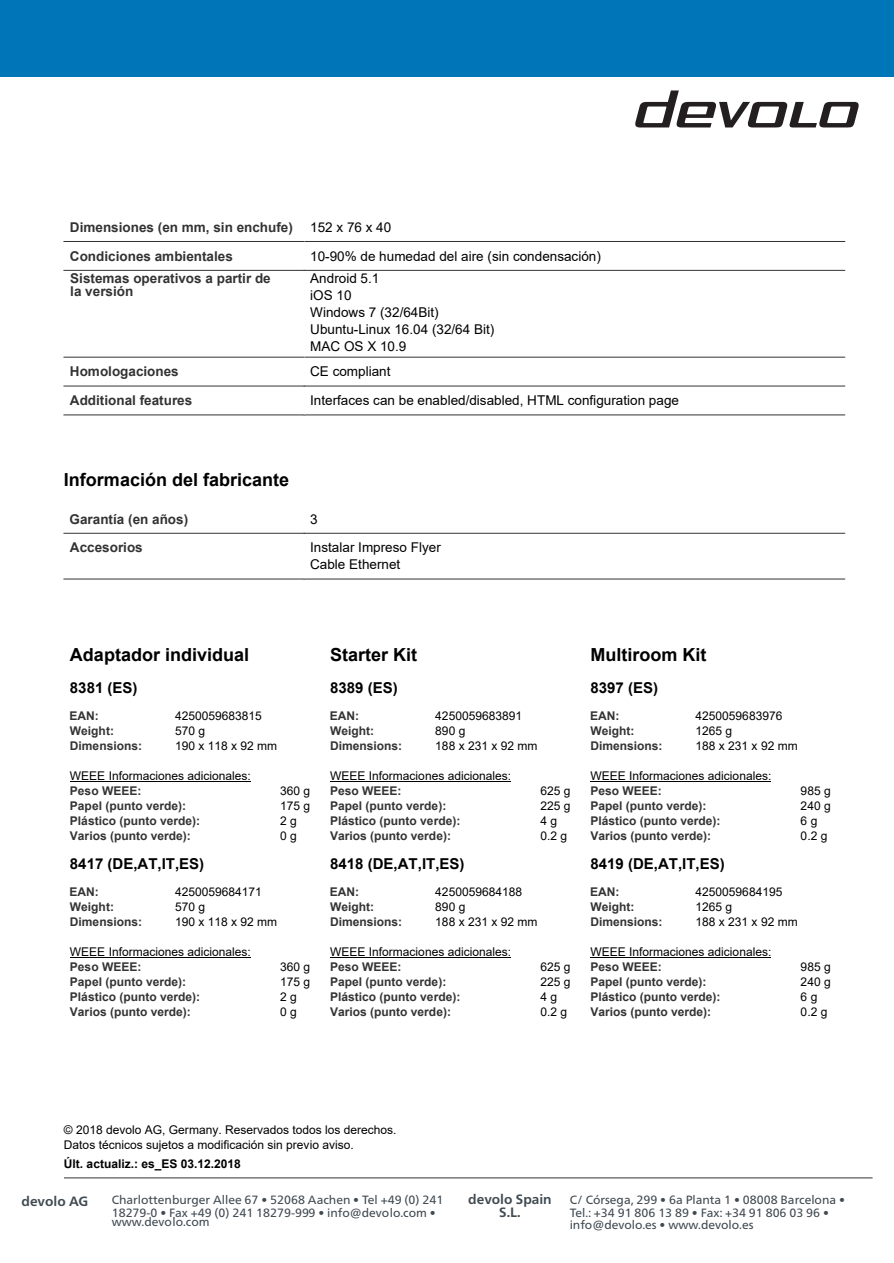
<style>
.page{position:relative;width:894px;height:1263px;background:#fff}
.page>*{position:absolute;margin:0;border:0;box-sizing:border-box;transform-origin:0 0}
.t1{font:700 18px "Arial";color:#000}
.t2{font:700 15px "Arial";color:#000}
.t3{font:13.5px/16.8px "Arial";color:#000}
.t4{font:700 13.5px/13.5px "Arial";color:#333}
.t5{font:700 13.5px/12.6px "Frutiger Neue LTW1 G";color:#404a51;text-align:center}
.t6{font:700 12px "Arial";color:#333}
.t7{font:12px/15px "Arial";color:#000}
.t8{font:12px/12.6px "Frutiger Neue LTW1 G";color:#404a51}
.t9{font:700 12px "Arial";color:#000}
</style>
<div class="page">
<hr style="left:304px;top:579px;width:540px;height:1px;background:#333">
<hr style="left:64px;top:579px;width:240px;height:1px;background:#333">
<hr style="left:304px;top:533px;width:540px;height:1px;background:#333">
<hr style="left:64px;top:533px;width:240px;height:1px;background:#333">
<hr style="left:304px;top:415px;width:540px;height:1px;background:#333">
<hr style="left:64px;top:415px;width:240px;height:1px;background:#333">
<hr style="left:304px;top:386px;width:540px;height:1px;background:#333">
<hr style="left:64px;top:386px;width:240px;height:1px;background:#333">
<hr style="left:304px;top:357px;width:540px;height:1px;background:#333">
<hr style="left:64px;top:357px;width:240px;height:1px;background:#333">
<hr style="left:304px;top:270px;width:540px;height:1px;background:#333">
<hr style="left:64px;top:270px;width:240px;height:1px;background:#333">
<hr style="left:304px;top:241px;width:540px;height:1px;background:#333">
<hr style="left:64px;top:241px;width:240px;height:1px;background:#333">
<hr style="left:70px;top:781px;width:181px;height:1px;background:#000">
<hr style="left:70px;top:957px;width:181px;height:1px;background:#000">
<hr style="left:330px;top:781px;width:181px;height:1px;background:#000">
<hr style="left:330px;top:957px;width:181px;height:1px;background:#000">
<hr style="left:590px;top:781px;width:181px;height:1px;background:#000">
<hr style="left:590px;top:957px;width:181px;height:1px;background:#000">
<hr style="left:64px;top:1177px;width:808px;height:1px;background:#333">
<div style="left:0;top:0;width:893px;height:77px;background:#0076b8"></div>
<svg style="left:635px;top:90px;width:224px;height:38px"></svg>
<p class="t4" style="left:70px;top:221px;width:224px">Dimensiones (en mm, sin enchufe)</p>
<p class="t3" style="left:310px;top:220px;width:83px">152 x 76 x 40</p>
<p class="t4" style="left:70px;top:250px;width:164px">Condiciones ambientales</p>
<p class="t3" style="left:310px;top:249px;width:292px">10-90% de humedad del aire (sin condensación)</p>
<p class="t4" style="left:70px;top:272px;width:202px">Sistemas operativos a partir de la versión</p>
<p class="t3" style="left:310px;top:272px;width:185px">Android 5.1<br>iOS 10<br>Windows 7 (32/64Bit)<br>Ubuntu-Linux 16.04 (32/64 Bit)<br>MAC OS X 10.9</p>
<p class="t4" style="left:70px;top:366px;width:110px">Homologaciones</p>
<p class="t3" style="left:310px;top:364px;width:82px">CE compliant</p>
<p class="t4" style="left:70px;top:395px;width:124px">Additional features</p>
<p class="t3" style="left:310px;top:393px;width:370px">Interfaces can be enabled/disabled, HTML configuration page</p>
<h1 class="t1" style="left:64px;top:473px;width:227px">Información del fabricante</h1>
<p class="t4" style="left:70px;top:513px;width:120px">Garantía (en años)</p>
<p class="t3" style="left:310px;top:512px;width:9px">3</p>
<p class="t4" style="left:70px;top:542px;width:74px">Accesorios</p>
<p class="t3" style="left:310px;top:540px;width:132px">Instalar Impreso Flyer<br>Cable Ethernet</p>
<h1 class="t1" style="left:70px;top:648px;width:181px">Adaptador individual</h1>
<h1 class="t1" style="left:330px;top:648px;width:89px">Starter Kit</h1>
<h1 class="t1" style="left:590px;top:648px;width:117px">Multiroom Kit</h1>
<p class="t2" style="left:70px;top:682px;width:69px">8381 (ES)</p>
<p class="t6" style="left:70px;top:711px;width:31px">EAN:</p>
<p class="t7" style="left:175px;top:709px;width:88px">4250059683815</p>
<p class="t6" style="left:70px;top:726px;width:45px">Weight:</p>
<p class="t7" style="left:175px;top:724px;width:32px">570 g</p>
<p class="t6" style="left:70px;top:741px;width:74px">Dimensions:</p>
<p class="t7" style="left:175px;top:739px;width:104px">190 x 118 x 92 mm</p>
<p class="t7" style="left:70px;top:769px;width:182px">WEEE Informaciones adicionales:</p>
<p class="t6" style="left:70px;top:786px;width:73px">Peso WEEE:</p>
<p class="t7" style="left:280px;top:784px;width:32px">360 g</p>
<p class="t6" style="left:70px;top:801px;width:118px">Papel (punto verde):</p>
<p class="t7" style="left:280px;top:799px;width:32px">175 g</p>
<p class="t6" style="left:70px;top:816px;width:132px">Plástico (punto verde):</p>
<p class="t7" style="left:280px;top:814px;width:18px">2 g</p>
<p class="t6" style="left:70px;top:831px;width:122px">Varios (punto verde):</p>
<p class="t7" style="left:280px;top:829px;width:18px">0 g</p>
<p class="t2" style="left:70px;top:858px;width:136px">8417 (DE,AT,IT,ES)</p>
<p class="t6" style="left:70px;top:887px;width:31px">EAN:</p>
<p class="t7" style="left:175px;top:885px;width:88px">4250059684171</p>
<p class="t6" style="left:70px;top:902px;width:45px">Weight:</p>
<p class="t7" style="left:175px;top:900px;width:32px">570 g</p>
<p class="t6" style="left:70px;top:917px;width:74px">Dimensions:</p>
<p class="t7" style="left:175px;top:915px;width:104px">190 x 118 x 92 mm</p>
<p class="t7" style="left:70px;top:945px;width:182px">WEEE Informaciones adicionales:</p>
<p class="t6" style="left:70px;top:962px;width:73px">Peso WEEE:</p>
<p class="t7" style="left:280px;top:960px;width:32px">360 g</p>
<p class="t6" style="left:70px;top:977px;width:118px">Papel (punto verde):</p>
<p class="t7" style="left:280px;top:975px;width:32px">175 g</p>
<p class="t6" style="left:70px;top:992px;width:132px">Plástico (punto verde):</p>
<p class="t7" style="left:280px;top:990px;width:18px">2 g</p>
<p class="t6" style="left:70px;top:1007px;width:122px">Varios (punto verde):</p>
<p class="t7" style="left:280px;top:1005px;width:18px">0 g</p>
<p class="t2" style="left:330px;top:682px;width:69px">8389 (ES)</p>
<p class="t6" style="left:330px;top:711px;width:31px">EAN:</p>
<p class="t7" style="left:435px;top:709px;width:88px">4250059683891</p>
<p class="t6" style="left:330px;top:726px;width:45px">Weight:</p>
<p class="t7" style="left:435px;top:724px;width:32px">890 g</p>
<p class="t6" style="left:330px;top:741px;width:74px">Dimensions:</p>
<p class="t7" style="left:435px;top:739px;width:104px">188 x 231 x 92 mm</p>
<p class="t7" style="left:330px;top:769px;width:182px">WEEE Informaciones adicionales:</p>
<p class="t6" style="left:330px;top:786px;width:73px">Peso WEEE:</p>
<p class="t7" style="left:540px;top:784px;width:32px">625 g</p>
<p class="t6" style="left:330px;top:801px;width:118px">Papel (punto verde):</p>
<p class="t7" style="left:540px;top:799px;width:32px">225 g</p>
<p class="t6" style="left:330px;top:816px;width:132px">Plástico (punto verde):</p>
<p class="t7" style="left:540px;top:814px;width:18px">4 g</p>
<p class="t6" style="left:330px;top:831px;width:122px">Varios (punto verde):</p>
<p class="t7" style="left:540px;top:829px;width:28px">0.2 g</p>
<p class="t2" style="left:330px;top:858px;width:136px">8418 (DE,AT,IT,ES)</p>
<p class="t6" style="left:330px;top:887px;width:31px">EAN:</p>
<p class="t7" style="left:435px;top:885px;width:88px">4250059684188</p>
<p class="t6" style="left:330px;top:902px;width:45px">Weight:</p>
<p class="t7" style="left:435px;top:900px;width:32px">890 g</p>
<p class="t6" style="left:330px;top:917px;width:74px">Dimensions:</p>
<p class="t7" style="left:435px;top:915px;width:104px">188 x 231 x 92 mm</p>
<p class="t7" style="left:330px;top:945px;width:182px">WEEE Informaciones adicionales:</p>
<p class="t6" style="left:330px;top:962px;width:73px">Peso WEEE:</p>
<p class="t7" style="left:540px;top:960px;width:32px">625 g</p>
<p class="t6" style="left:330px;top:977px;width:118px">Papel (punto verde):</p>
<p class="t7" style="left:540px;top:975px;width:32px">225 g</p>
<p class="t6" style="left:330px;top:992px;width:132px">Plástico (punto verde):</p>
<p class="t7" style="left:540px;top:990px;width:18px">4 g</p>
<p class="t6" style="left:330px;top:1007px;width:122px">Varios (punto verde):</p>
<p class="t7" style="left:540px;top:1005px;width:28px">0.2 g</p>
<p class="t2" style="left:590px;top:682px;width:69px">8397 (ES)</p>
<p class="t6" style="left:590px;top:711px;width:31px">EAN:</p>
<p class="t7" style="left:695px;top:709px;width:88px">4250059683976</p>
<p class="t6" style="left:590px;top:726px;width:45px">Weight:</p>
<p class="t7" style="left:695px;top:724px;width:38px">1265 g</p>
<p class="t6" style="left:590px;top:741px;width:74px">Dimensions:</p>
<p class="t7" style="left:695px;top:739px;width:104px">188 x 231 x 92 mm</p>
<p class="t7" style="left:590px;top:769px;width:182px">WEEE Informaciones adicionales:</p>
<p class="t6" style="left:590px;top:786px;width:73px">Peso WEEE:</p>
<p class="t7" style="left:800px;top:784px;width:32px">985 g</p>
<p class="t6" style="left:590px;top:801px;width:118px">Papel (punto verde):</p>
<p class="t7" style="left:800px;top:799px;width:32px">240 g</p>
<p class="t6" style="left:590px;top:816px;width:132px">Plástico (punto verde):</p>
<p class="t7" style="left:800px;top:814px;width:18px">6 g</p>
<p class="t6" style="left:590px;top:831px;width:122px">Varios (punto verde):</p>
<p class="t7" style="left:800px;top:829px;width:28px">0.2 g</p>
<p class="t2" style="left:590px;top:858px;width:136px">8419 (DE,AT,IT,ES)</p>
<p class="t6" style="left:590px;top:887px;width:31px">EAN:</p>
<p class="t7" style="left:695px;top:885px;width:88px">4250059684195</p>
<p class="t6" style="left:590px;top:902px;width:45px">Weight:</p>
<p class="t7" style="left:695px;top:900px;width:38px">1265 g</p>
<p class="t6" style="left:590px;top:917px;width:74px">Dimensions:</p>
<p class="t7" style="left:695px;top:915px;width:104px">188 x 231 x 92 mm</p>
<p class="t7" style="left:590px;top:945px;width:182px">WEEE Informaciones adicionales:</p>
<p class="t6" style="left:590px;top:962px;width:73px">Peso WEEE:</p>
<p class="t7" style="left:800px;top:960px;width:32px">985 g</p>
<p class="t6" style="left:590px;top:977px;width:118px">Papel (punto verde):</p>
<p class="t7" style="left:800px;top:975px;width:32px">240 g</p>
<p class="t6" style="left:590px;top:992px;width:132px">Plástico (punto verde):</p>
<p class="t7" style="left:800px;top:990px;width:18px">6 g</p>
<p class="t6" style="left:590px;top:1007px;width:122px">Varios (punto verde):</p>
<p class="t7" style="left:800px;top:1005px;width:28px">0.2 g</p>
<p class="t7" style="left:64px;top:1124px;width:334px">© 2018 devolo AG, Germany. Reservados todos los derechos.<br>Datos técnicos sujetos a modificación sin previo aviso.</p>
<p class="t9" style="left:64px;top:1159px;width:178px">Últ. actualiz.: es_ES 03.12.2018</p>
<p class="t8" style="left:112px;top:1195px;width:333px">Charlottenburger Allee 67 • 52068 Aachen • Tel +49 (0) 241<br>18279-0 • Fax +49 (0) 241 18279-999 • info@devolo.com •</p>
<p class="t8" style="left:112px;top:1217px;width:99px">www.devolo.com</p>
<p class="t5" style="left:468px;top:1194px;width:85px">devolo Spain<br>S.L.</p>
<p class="t5" style="left:21px;top:1196px;width:68px">devolo AG</p>
<p class="t8" style="left:569px;top:1195px;width:277px">C/ Córsega, 299 • 6a Planta 1 • 08008 Barcelona •<br>Tel.: +34 91 806 13 89 • Fax: +34 91 806 03 96 • info@devolo.es • www.devolo.es</p>
</div>
